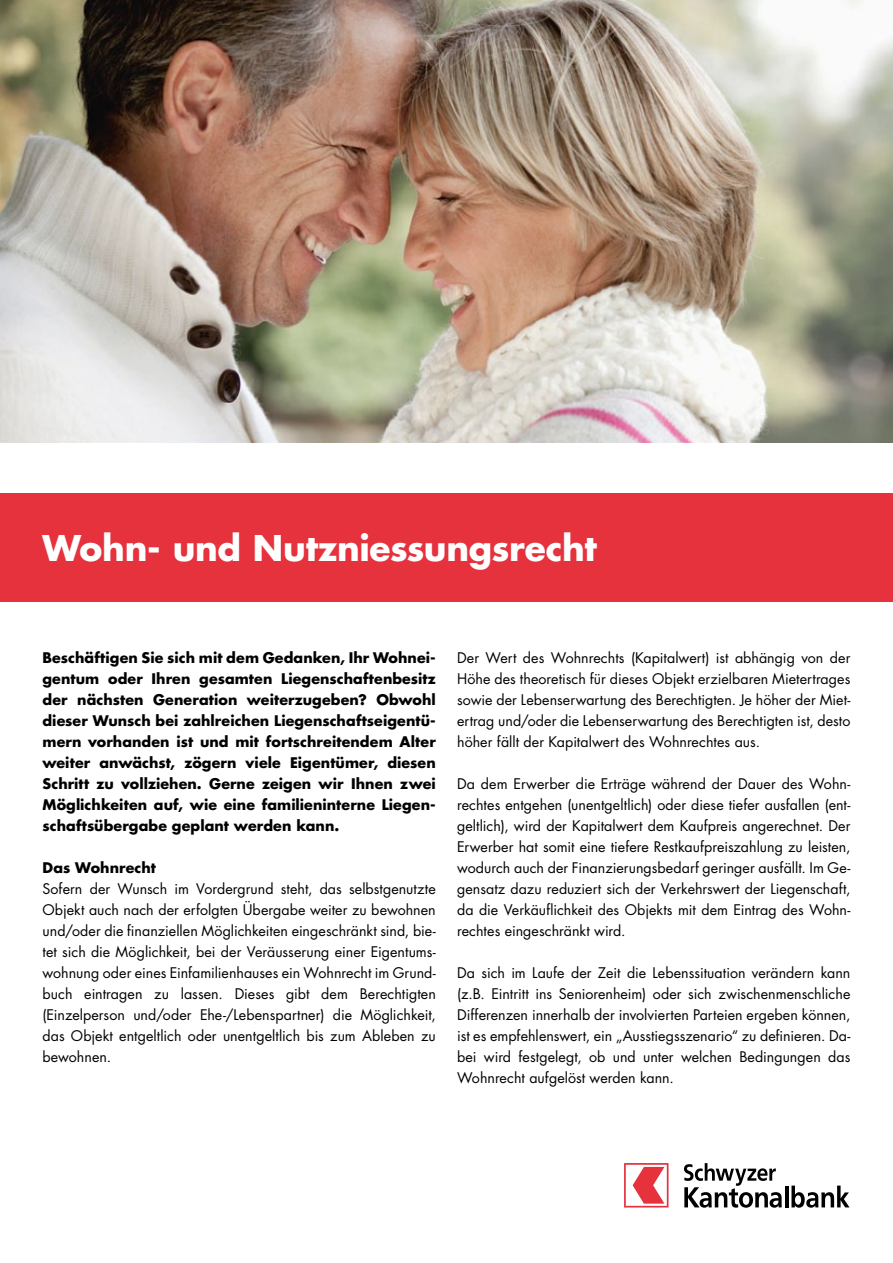
<style>
.page{position:relative;width:893px;height:1263px;background:#fff}
.page>*{position:absolute;margin:0;border:0;box-sizing:border-box;transform-origin:0 0}
.t1{font:700 34.5px "Futura";letter-spacing:-.01em;color:#fff}
.t2{font:14.25px/21px "Futura";letter-spacing:.005em;color:#000;text-align:justify}
.t3{font:700 14.25px/21px "Futura";letter-spacing:.005em;color:#000;text-align:justify}
.s1{font-weight:700}
</style>
<div class="page">
<img style="left:0;top:0;width:893px;height:442px">
<svg style="left:684px;top:1163px;width:98px;height:45px"></svg>
<hr style="left:785px;top:1185px;width:3px;height:22px;background:#000">
<svg style="left:791px;top:1185px;width:58px;height:23px"></svg>
<svg style="left:624px;top:1163px;width:44px;height:44px"></svg>
<div style="left:0;top:493px;width:893px;height:108px;background:#e5323d"></div>
<p class="t1" style="left:43px;top:524px;width:556px">Wohn- und Nutzniessungsrecht</p>
<p class="t3" style="left:43px;top:646px;width:395px">Beschäftigen Sie sich mit dem Gedanken, Ihr Wohnei&shy;gentum oder Ihren gesamten Liegenschaftenbesitz der nächsten Generation weiterzugeben? Obwohl dieser Wunsch bei zahlreichen Liegenschaftseigentü&shy;mern vorhanden ist und mit fortschreitendem Alter weiter anwächst, zögern viele Eigentümer, diesen Schritt zu vollziehen. Gerne zeigen wir Ihnen zwei Möglichkeiten auf, wie eine familieninterne Liegen&shy;schaftsübergabe geplant werden kann.</p>
<p class="t2" style="left:43px;top:857px;width:395px;text-align:left"><span class="s1">Das Wohnrecht<br></span>Sofern der Wunsch im Vordergrund steht, das selbstgenutzte Objekt auch nach der erfolgten Übergabe weiter zu bewohnen und/oder die finanziellen Möglichkeiten eingeschränkt sind, bie&shy;tet sich die Möglichkeit, bei der Veräusserung einer Eigentums&shy;wohnung oder eines Einfamilienhauses ein Wohnrecht im Grund&shy;buch eintragen zu lassen. Dieses gibt dem Berechtigten (Einzelperson und/oder Ehe-/Lebenspartner) die Möglichkeit, das Objekt entgeltlich oder unentgeltlich bis zum Ableben zu bewohnen.</p>
<p class="t2" style="left:457px;top:647px;width:395px">Der Wert des Wohnrechts (Kapitalwert) ist abhängig von der Höhe des theoretisch für dieses Objekt erzielbaren Mietertrages sowie der Lebenserwartung des Berechtigten. Je höher der Miet&shy;ertrag und/oder die Lebenserwartung des Berechtigten ist, desto höher fällt der Kapitalwert des Wohnrechtes aus.</p>
<p class="t2" style="left:457px;top:773px;width:395px">Da dem Erwerber die Erträge während der Dauer des Wohn&shy;rechtes entgehen (unentgeltlich) oder diese tiefer ausfallen (ent&shy;geltlich), wird der Kapitalwert dem Kaufpreis angerechnet. Der Erwerber hat somit eine tiefere Restkaufpreiszahlung zu leisten, wodurch auch der Finanzierungsbedarf geringer ausfällt. Im Ge&shy;gensatz dazu reduziert sich der Verkehrswert der Liegenschaft, da die Verkäuflichkeit des Objekts mit dem Eintrag des Wohn&shy;rechtes eingeschränkt wird.</p>
<p class="t2" style="left:457px;top:962px;width:395px">Da sich im Laufe der Zeit die Lebenssituation verändern kann (z.B. Eintritt ins Seniorenheim) oder sich zwischenmenschliche Differenzen innerhalb der involvierten Parteien ergeben können, ist es empfehlenswert, ein „Ausstiegsszenario“ zu definieren. Da&shy;bei wird festgelegt, ob und unter welchen Bedingungen das Wohnrecht aufgelöst werden kann.</p>
</div>
